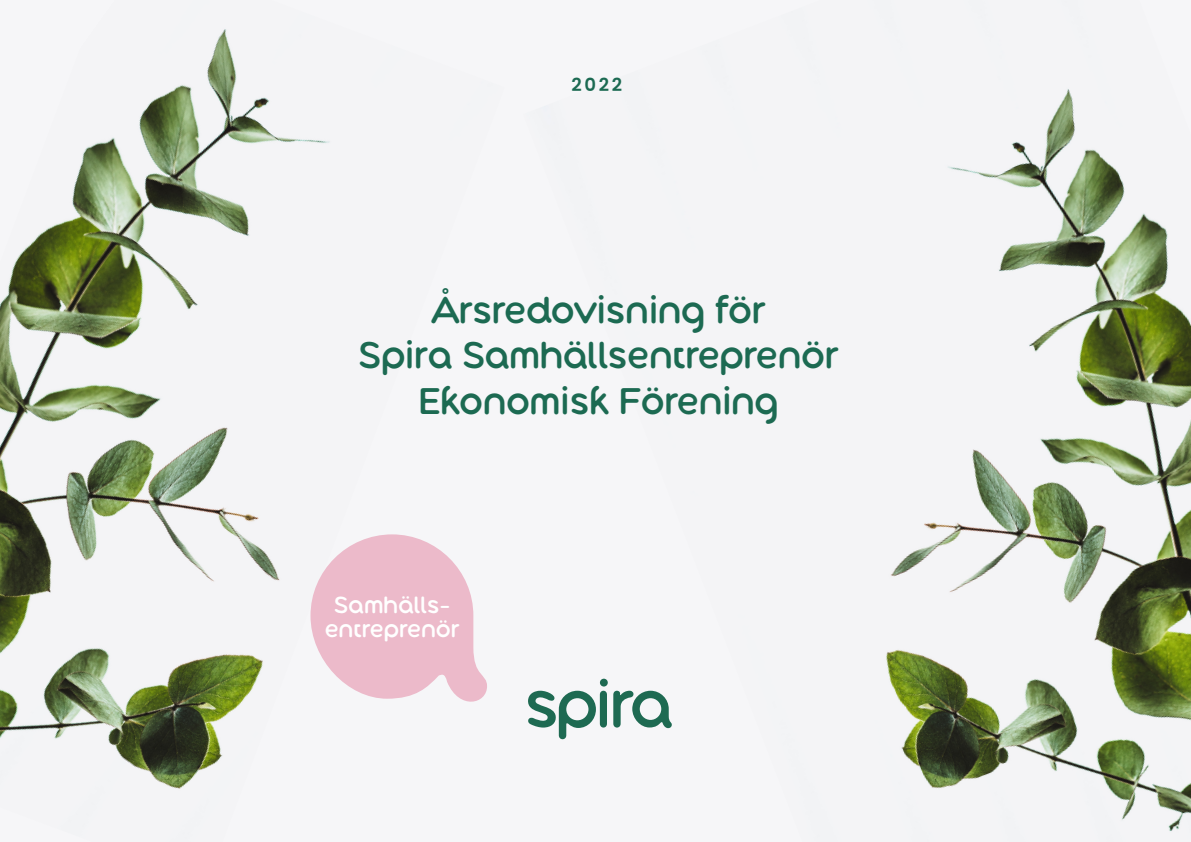
<style>
.page{position:relative;width:1191px;height:842px;background:#fff}
.page>*{position:absolute;margin:0;border:0;box-sizing:border-box;transform-origin:0 0}
.t1{font:500 38.2px/45.5px "Along Sans Rounded";letter-spacing:-.01em;color:#1c6a52;text-align:center}
.t2{font:500 24px "Along Sans Rounded";color:#fff}
.t3{font:600 18px "Poppins";color:#1c6a52}
</style>
<div class="page">
<img style="left:523px;top:0;width:668px;height:842px">
<img style="left:0;top:0;width:504px;height:842px">
<svg style="left:528px;top:691px;width:144px;height:48px"></svg>
<div style="left:600px;top:679px;width:8px;height:7px;background:#1e6a52;border-radius:50%"></div>
<svg style="left:310px;top:534px;width:177px;height:177px"></svg>
<p class="t3" style="left:571px;top:74px;width:52px">2022</p>
<p class="t1" style="left:358px;top:287px;width:482px">Årsredovisning för<br>Spira Samhällsentreprenör<br>Ekonomisk Förening</p>
<p class="t2" style="left:334px;top:590px;width:118px">Samhälls-</p>
<p class="t2" style="left:325px;top:614px;width:136px">entreprenör</p>
</div>
